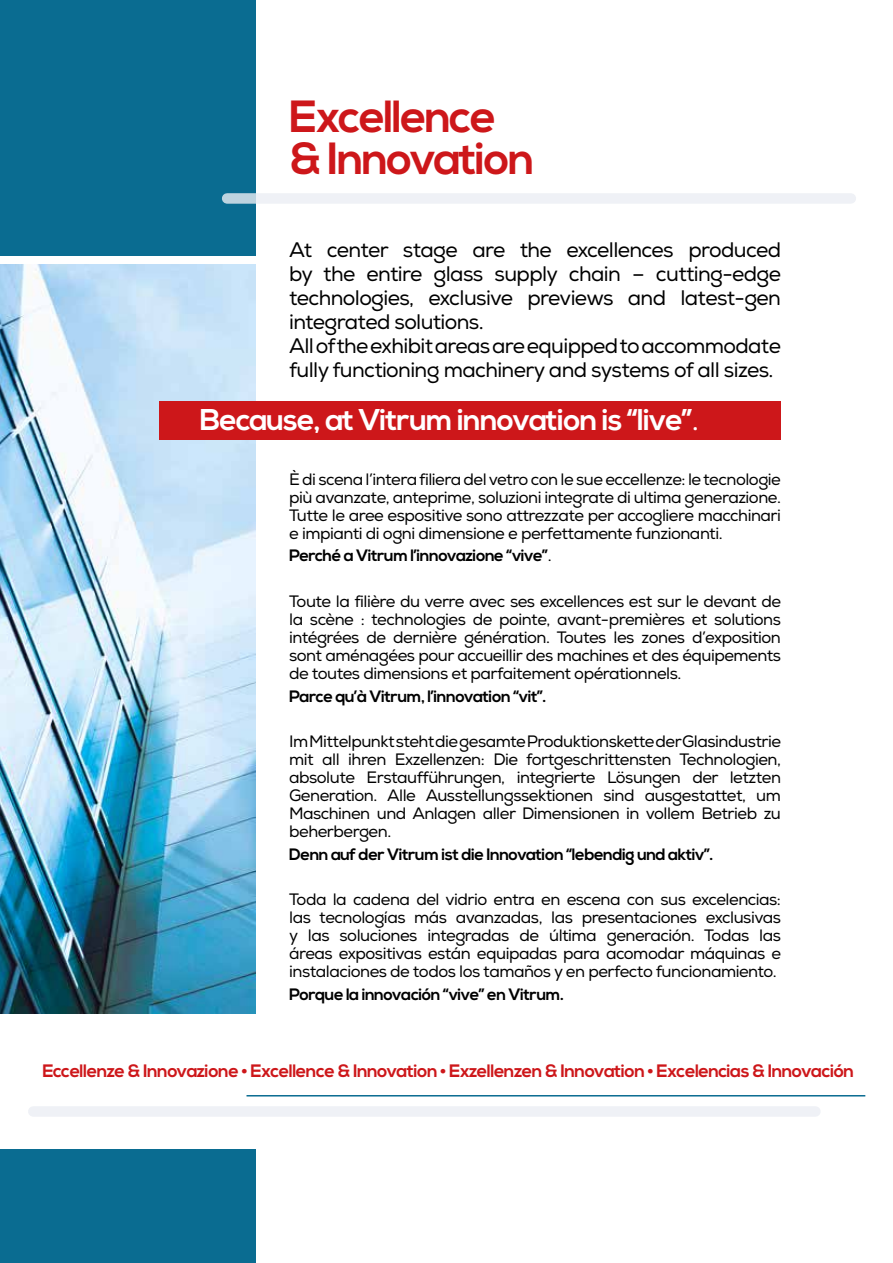
<style>
.page{position:relative;width:893px;height:1263px;background:#fff}
.page>*{position:absolute;margin:0;border:0;box-sizing:border-box;transform-origin:0 0}
.t1{font:700 45px/42px "Nexa";letter-spacing:-.04em;color:#cd171a}
.t2{font:700 30px "Nexa";letter-spacing:-.03em;color:#fff}
.t3{font:21px/24px "Nexa";letter-spacing:-.03em;color:#000}
.t4{font:700 18px "Nexa";letter-spacing:-.03em;color:#cd171a}
.t5{font:16.5px/18px "Nexa";letter-spacing:-.03em;color:#000;text-align:justify}
.t6{font:700 16.5px "Nexa";letter-spacing:-.03em;color:#000}
.s1{font-weight:400}
</style>
<div class="page">
<div style="left:33px;top:1106px;width:782px;height:11px;background:#ebeef4"></div>
<div style="left:0;top:0;width:255px;height:255px;background:#0a6c91"></div>
<div style="left:0;top:1150px;width:255px;height:113px;background:#0a6c91"></div>
<img style="left:0;top:264px;width:255px;height:749px">
<div style="left:227px;top:193px;width:624px;height:11px;background:#ebeef4"></div>
<hr style="left:246px;top:1095px;width:619px;height:1px;background:#0a6c91">
<div style="left:159px;top:401px;width:622px;height:38px;background:#cd171a"></div>
<h1 class="t1" style="left:289px;top:98px;width:247px">Excellence &amp; Innovation</h1>
<p class="t3" style="left:289px;top:238px;width:493px">At center stage are the excellences produced by the entire glass supply chain – cutting-edge technologies, exclusive previews and latest-gen integrated solutions.<br>All of the exhibit areas are equipped to accommodate fully functioning machinery and systems of all sizes.</p>
<h2 class="t2" style="left:200px;top:403px;width:501px">Because, at Vitrum innovation is “live”<span class="s1">.</span></h2>
<p class="t5" style="left:289px;top:471px;width:493px">È di scena l’intera filiera del vetro con le sue eccellenze: le tecnologie più avanzate, anteprime, soluzioni integrate di ultima generazione.<br>Tutte le aree espositive sono attrezzate per accogliere macchinari e impianti di ogni dimensione e perfettamente funzionanti.</p>
<p class="t6" style="left:289px;top:546px;width:264px">Perché a Vitrum l’innovazione “vive”<span class="s1">.</span></p>
<p class="t5" style="left:289px;top:593px;width:493px">Toute la filière du verre avec ses excellences est sur le devant de la scène : technologies de pointe, avant-premières et solutions intégrées de dernière génération. Toutes les zones d’exposition sont aménagées pour accueillir des machines et des équipements de toutes dimensions et parfaitement opérationnels.</p>
<p class="t6" style="left:289px;top:686px;width:259px">Parce qu’à Vitrum, l’innovation “vit”.</p>
<p class="t5" style="left:289px;top:733px;width:493px">Im Mittelpunkt steht die gesamte Produktionskette der Glasindustrie mit all ihren Exzellenzen: Die fortgeschrittensten Technologien, absolute Erstaufführungen, integrierte Lösungen der letzten Generation. Alle Ausstellungssektionen sind ausgestattet, um Maschinen und Anlagen aller Dimensionen in vollem Betrieb zu beherbergen.</p>
<p class="t6" style="left:289px;top:844px;width:426px">Denn auf der Vitrum ist die Innovation “lebendig und aktiv”.</p>
<p class="t5" style="left:289px;top:891px;width:493px">Toda la cadena del vidrio entra en escena con sus excelencias: las tecnologías más avanzadas, las presentaciones exclusivas y las soluciones integradas de última generación. Todas las áreas expositivas están equipadas para acomodar máquinas e instalaciones de todos los tamaños y en perfecto funcionamiento.</p>
<p class="t6" style="left:289px;top:984px;width:276px">Porque la innovación “vive” en Vitrum.</p>
<p class="t4" style="left:43px;top:1060px;width:813px">Eccellenze &amp; Innovazione • Excellence &amp; Innovation • Exzellenzen &amp; Innovation • Excelencias &amp; Innovación</p>
</div>
